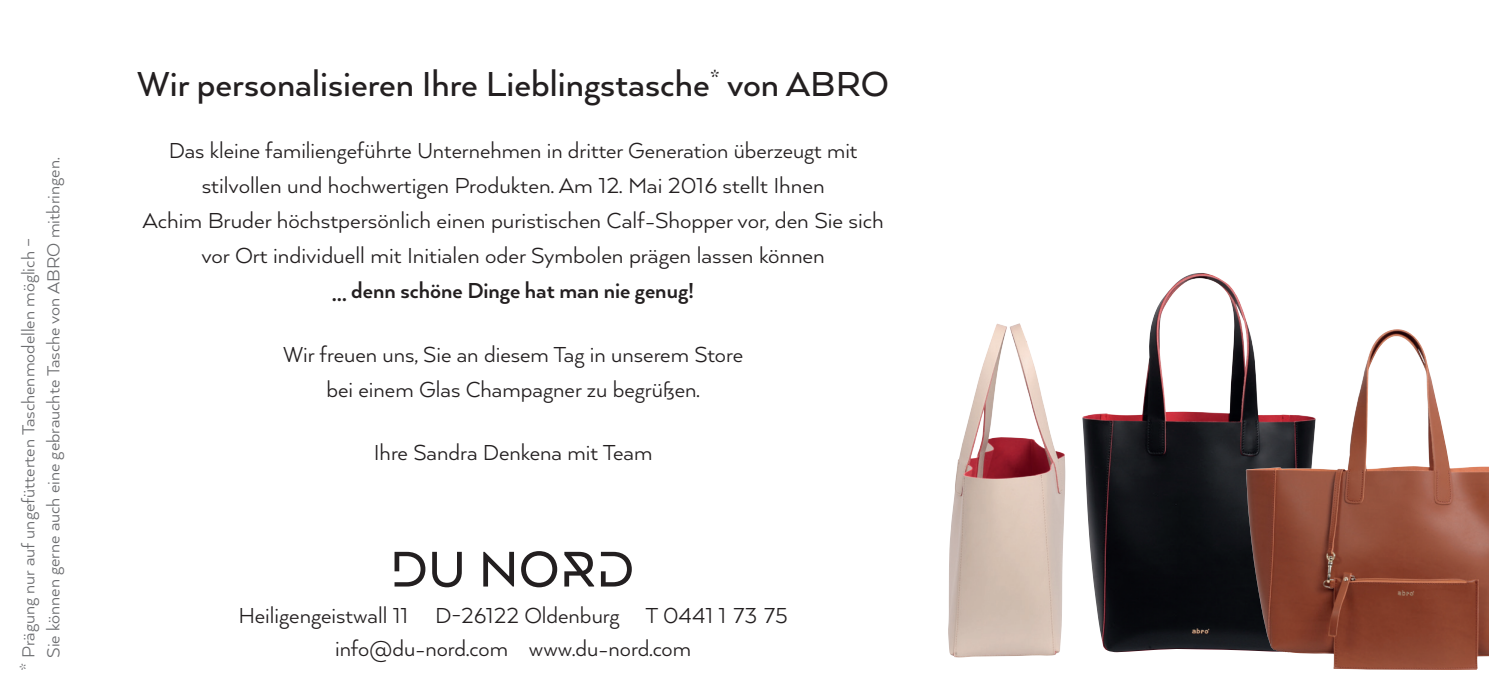
<style>
.page{position:relative;width:1489px;height:695px;background:#fff}
.page>*{position:absolute;margin:0;border:0;box-sizing:border-box;transform-origin:0 0}
.t1{font:500 40px "Arquitecta";color:#231f20}
.t2{font:25px/35px "Arquitecta";color:#231f20;text-align:center}
.t3{font:700 25px "Arquitecta";color:#231f20}
.t4{font:20px/25px "Arquitecta";color:#6c6d70}
</style>
<div class="page">
<svg style="left:394px;top:551px;width:237px;height:36px"></svg>
<img style="left:1082px;top:273px;width:167px;height:379px">
<img style="left:1245px;top:329px;width:243px;height:341px">
<img style="left:948px;top:323px;width:117px;height:334px">
<p class="t4" style="left:15px;top:657px;width:501px;text-indent:-13px;rotate:-90deg">* Prägung nur auf ungefütterten Taschenmodellen möglich –<br>Sie können gerne auch eine gebrauchte Tasche von ABRO mitbringen.</p>
<h1 class="t1" style="left:137px;top:59px;width:753px">Wir personalisieren I hre Lieblingstasche<sup>*</sup> von ABRO</h1>
<p class="t2" style="left:143px;top:132px;width:742px">Das kleine familiengeführte Unternehmen in dritter Generation überzeugt mit stilvollen und hochwertigen Produkten. Am 12. Mai 2016 stellt Ihnen<br>Achim Bruder höchstpersönlich einen puristischen Calf-Shopper vor, den Sie sich vor Ort individuell mit Initialen oder Symbolen prägen lassen können</p>
<p class="t3" style="left:332px;top:275px;width:363px">… denn schöne Dinge hat man nie genug!</p>
<p class="t2" style="left:283px;top:335px;width:461px">Wir freuen uns, Sie an diesem Tag in unserem Store bei einem Glas Champagner zu begrüßen.</p>
<p class="t2" style="left:374px;top:434px;width:280px">Ihre Sandra Denkena mit Team</p>
<p class="t2" style="left:238px;top:598px;width:551px;line-height:32.5px">Heiligengeistwall 11 D-26122 Oldenburg T 0441 1 73 75 info@du-nord.com www.du-nord.com</p>
</div>
